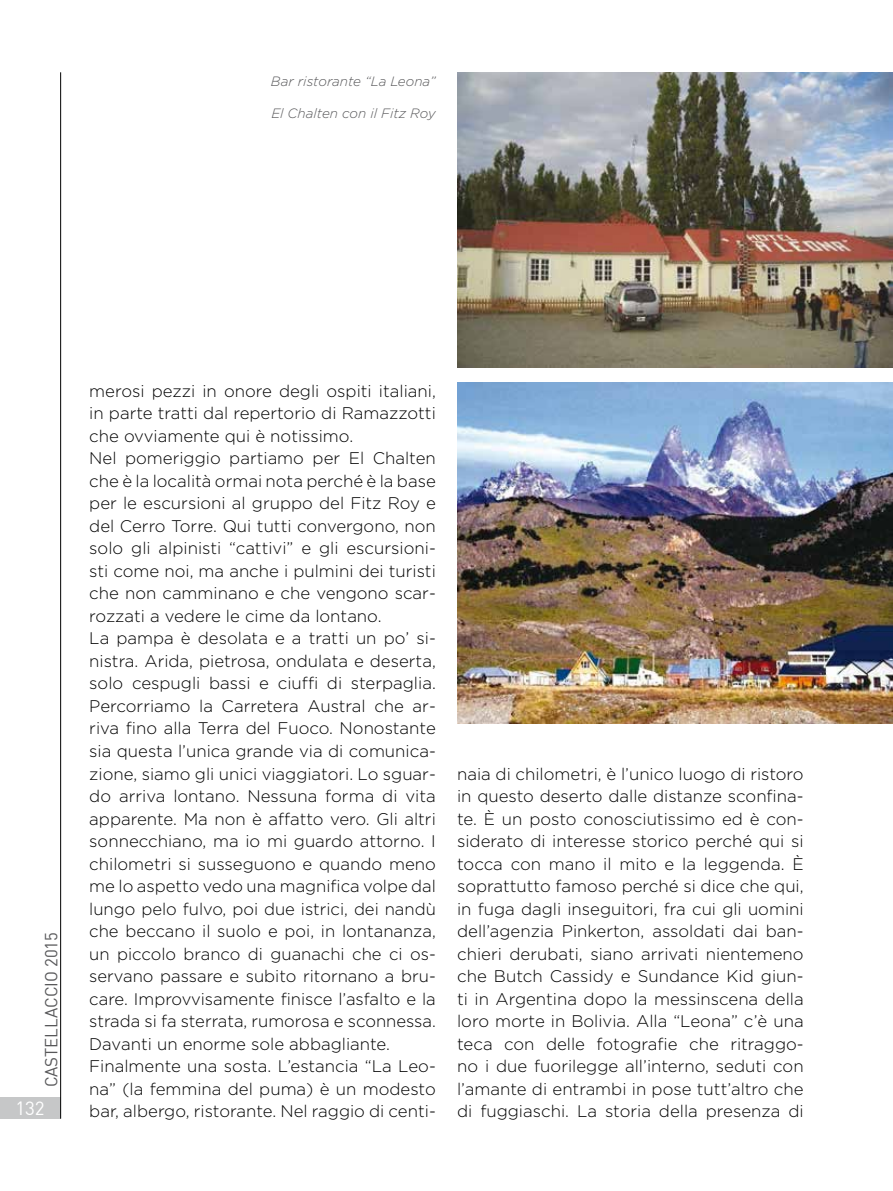
<style>
.page{position:relative;width:893px;height:1191px;background:#fff}
.page>*{position:absolute;margin:0;border:0;box-sizing:border-box;transform-origin:0 0}
.t1{font:18.75px "DIN";color:#fff}
.t2{font:17.25px "DIN";color:#58585a}
.t3{font:300 16.8px/22.5px "Gotham";color:#000}
.t4{font:italic 300 13.5px "Gotham";color:#58585a}
</style>
<div class="page">
<div style="left:0;top:1097px;width:61px;height:21px;background:#c6c7c8"></div>
<hr style="left:60px;top:72px;width:1px;height:1046px;background:#000">
<img style="left:457px;top:383px;width:436px;height:340px">
<img style="left:457px;top:72px;width:436px;height:296px">
<p class="t4" style="left:271px;top:73px;width:166px">Bar ristorante “La Leona”</p>
<p class="t4" style="left:271px;top:106px;width:166px">El Chalten con il Fitz Roy</p>
<p class="t2" style="left:40px;top:1087px;width:157px;rotate:-90deg">CASTELLACCIO 2015</p>
<p class="t1" style="left:15px;top:1096px;width:31px">132</p>
<p class="t3" style="left:89px;top:379px;width:348px">merosi pezzi in onore degli ospiti italiani, in parte tratti dal repertorio di Ramazzotti che ovviamente qui è notissimo.<br>Nel pomeriggio partiamo per El Chalten che è la località ormai nota perché è la base per le escursioni al gruppo del Fitz Roy e del Cerro Torre. Qui tutti convergono, non solo gli alpinisti “cattivi” e gli escursioni&shy;sti come noi, ma anche i pulmini dei turisti che non camminano e che vengono scar&shy;rozzati a vedere le cime da lontano.<br>La pampa è desolata e a tratti un po’ si&shy;nistra. Arida, pietrosa, ondulata e deserta, solo cespugli bassi e ciuffi di sterpaglia.<br>Percorriamo la Carretera Austral che ar&shy;riva fino alla Terra del Fuoco. Nonostante sia questa l’unica grande via di comunica&shy;zione, siamo gli unici viaggiatori. Lo sguar&shy;do arriva lontano. Nessuna forma di vita apparente. Ma non è affatto vero. Gli altri sonnecchiano, ma io mi guardo attorno. I chilometri si susseguono e quando meno me lo aspetto vedo una magnifica volpe dal lungo pelo fulvo, poi due istrici, dei nandù che beccano il suolo e poi, in lontananza, un piccolo branco di guanachi che ci os&shy;servano passare e subito ritornano a bru&shy;care. Improvvisamente finisce l’asfalto e la strada si fa sterrata, rumorosa e sconnessa.<br>Davanti un enorme sole abbagliante.<br>Finalmente una sosta. L’estancia “La Leo&shy;na” (la femmina del puma) è un modesto bar, albergo, ristorante. Nel raggio di centi-</p>
<p class="t3" style="left:457px;top:762px;width:348px;text-align:justify">naia di chilometri, è l’unico luogo di ristoro in questo deserto dalle distanze sconfina&shy;te. È un posto conosciutissimo ed è con&shy;siderato di interesse storico perché qui si tocca con mano il mito e la leggenda. È soprattutto famoso perché si dice che qui, in fuga dagli inseguitori, fra cui gli uomini dell’agenzia Pinkerton, assoldati dai ban&shy;chieri derubati, siano arrivati nientemeno che Butch Cassidy e Sundance Kid giun&shy;ti in Argentina dopo la messinscena della loro morte in Bolivia. Alla “Leona” c’è una teca con delle fotografie che ritraggo&shy;no i due fuorilegge all’interno, seduti con l’amante di entrambi in pose tutt’altro che di fuggiaschi. La storia della presenza di</p>
</div>
